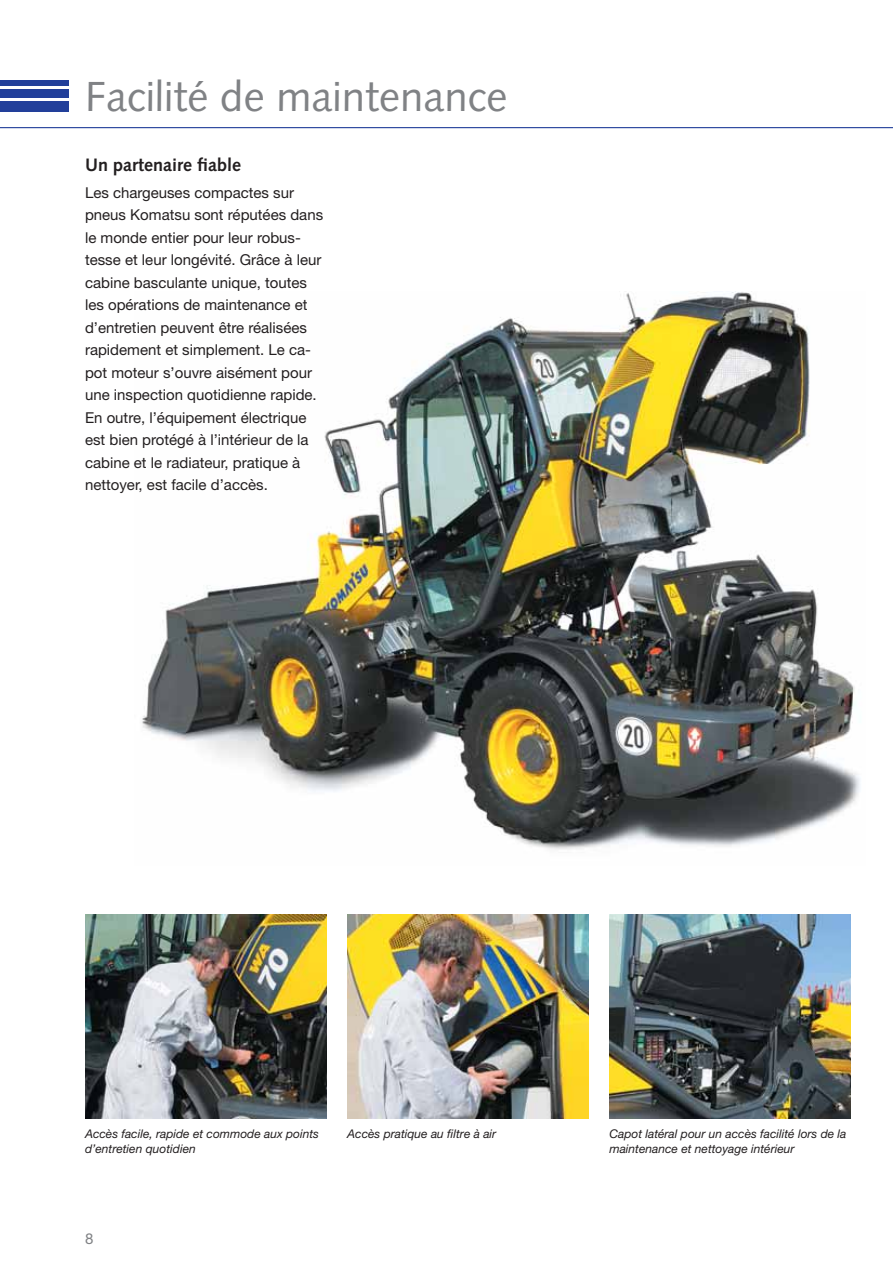
<style>
.page{position:relative;width:893px;height:1263px;background:#fff}
.page>*{position:absolute;margin:0;border:0;box-sizing:border-box;transform-origin:0 0}
.t1{font:42px "Syntax LTCE";color:#808285}
.t2{font:700 18px "Syntax LTCE";color:#231f20}
.t3{font:15px/22.5px "Helvetica Neue LT Pro";color:#231f20}
.t4{font:15px "Helvetica Neue LT Pro";color:#808285}
.t5{font:italic 12px/15px "Helvetica Neue LT Pro";color:#231f20}
</style>
<div class="page">
<hr style="left:0;top:127px;width:893px;height:1px;background:#223f9a">
<div style="left:0;top:101px;width:68px;height:10px;background:#223f9a"></div>
<div style="left:0;top:89px;width:68px;height:8px;background:#223f9a"></div>
<div style="left:0;top:80px;width:68px;height:5px;background:#223f9a"></div>
<img style="left:142px;top:291px;width:718px;height:559px">
<img style="left:85px;top:914px;width:241px;height:204px">
<img style="left:609px;top:914px;width:241px;height:204px">
<img style="left:347px;top:914px;width:241px;height:204px">
<h1 class="t1" style="left:85px;top:77px;width:424px">Facilité de maintenance</h1>
<p class="t2" style="left:85px;top:156px;width:158px">Un partenaire fiable</p>
<p class="t3" style="left:85px;top:183px;width:240px">Les chargeuses compactes sur pneus Komatsu sont réputées dans le monde entier pour leur robus&shy;tesse et leur longévité. Grâce à leur cabine basculante unique, toutes les opérations de maintenance et d’entretien peuvent être réalisées rapidement et simplement. Le ca&shy;pot moteur s’ouvre aisément pour une inspection quotidienne rapide.<br>En outre, l’équipement électrique est bien protégé à l’intérieur de la cabine et le radiateur, pratique à nettoyer, est facile d’accès.</p>
<p class="t5" style="left:85px;top:1128px;width:236px">Accès facile, rapide et commode aux points d’entretien quotidien</p>
<p class="t5" style="left:347px;top:1128px;width:151px">Accès pratique au filtre à air</p>
<p class="t5" style="left:609px;top:1128px;width:238px">Capot latéral pour un accès facilité lors de la maintenance et nettoyage intérieur</p>
<p class="t4" style="left:85px;top:1233px;width:10px">8</p>
</div>
